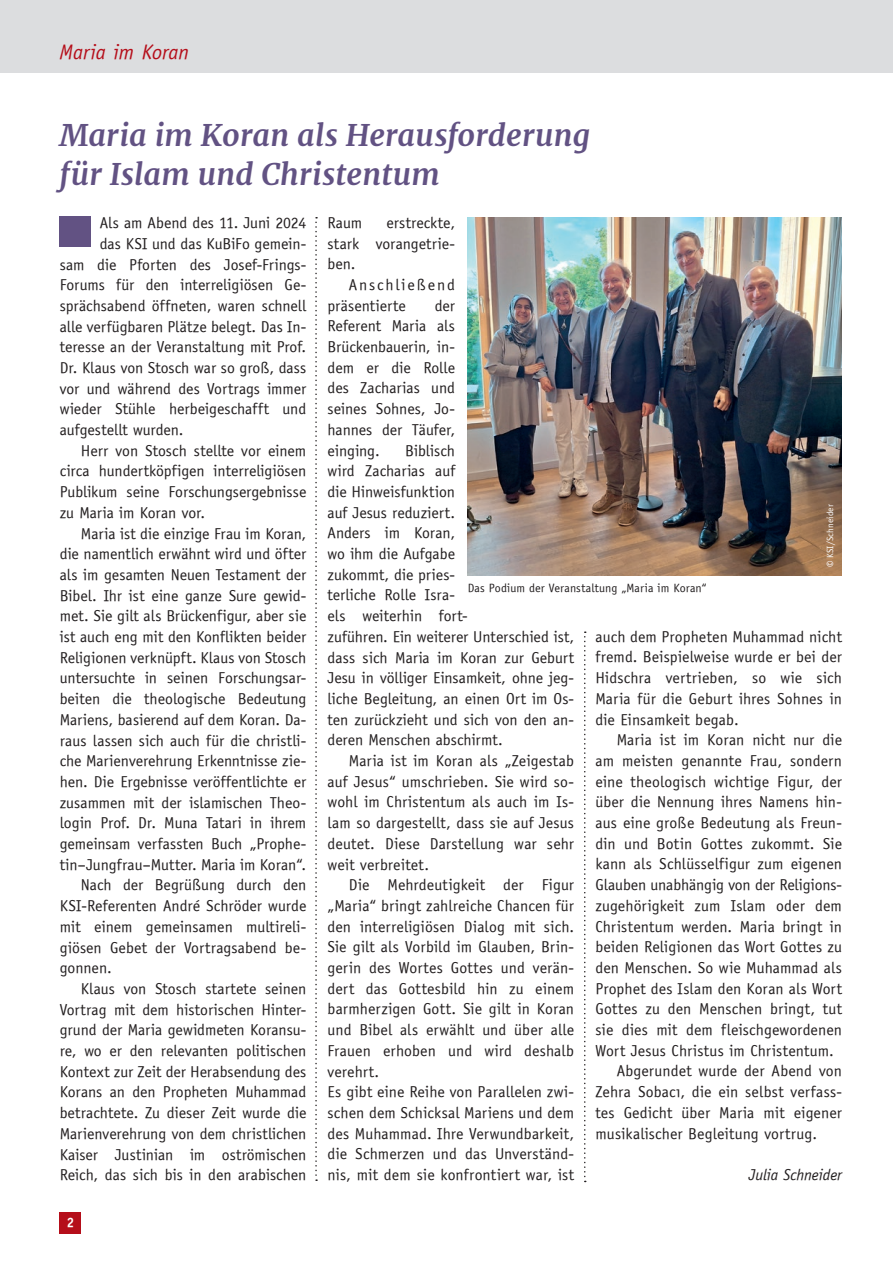
<style>
.page{position:relative;width:893px;height:1263px;background:#fff}
.page>*{position:absolute;margin:0;border:0;box-sizing:border-box;transform-origin:0 0}
.t1{font:italic 700 30px/39px "Merriweather";letter-spacing:.005em;color:#625283}
.t2{font:italic 21px "Officina Sans ITCTT Book";color:#b50e1a}
.t3{font:15.75px/20.7px "Officina Sans ITCTT Book";letter-spacing:.005em;color:#231f20;text-align:justify}
.t4{font:15.75px/20.7px "Officina Sans ITCTT Book";letter-spacing:.075em;color:#231f20}
.t5{font:italic 15.75px "Officina Sans ITCTT Book";letter-spacing:-.005em;color:#231f20}
.t6{font:13.5px "Officina Sans ITCTT Bold";color:#fff}
.t7{font:12px "Officina Sans ITCTT Book";letter-spacing:.005em;color:#231f20}
.t8{font:9px "Officina Sans ITCTT Book";letter-spacing:.02em;color:#fff}
</style>
<div class="page">
<div style="left:60px;top:1212px;width:21px;height:21px;background:#b50e1a"></div>
<div style="left:0;top:0;width:893px;height:72px;background:#dcdddf"></div>
<div style="left:60px;top:216px;width:31px;height:30px;background:#625283"></div>
<img style="left:468px;top:217px;width:374px;height:358px">
<svg style="left:315px;top:217px;width:2px;height:964px"></svg>
<svg style="left:584px;top:631px;width:2px;height:551px"></svg>
<h2 class="t2" style="left:60px;top:39px;width:131px">Maria im Koran</h2>
<h1 class="t1" style="left:59px;top:114px;width:532px">Maria im Koran als Herausforderung für Islam und Christentum</h1>
<p class="t3" style="left:100px;top:212px;width:208px">Als am Abend des 11. Juni 2024</p>
<p class="t3" style="left:100px;top:233px;width:208px">das KSI und das KuBiFo gemein-</p>
<p class="t3" style="left:60px;top:254px;width:248px">sam die Pforten des Josef-Frings-</p>
<p class="t3" style="left:60px;top:274px;width:248px">Forums für den interreligiösen Ge-</p>
<p class="t3" style="left:60px;top:295px;width:248px">sprächsabend öffneten, waren schnell</p>
<p class="t3" style="left:60px;top:316px;width:248px">alle verfügbaren Plätze belegt. Das In-</p>
<p class="t3" style="left:60px;top:336px;width:248px">teresse an der Veranstaltung mit Prof.</p>
<p class="t3" style="left:60px;top:357px;width:248px">Dr. Klaus von Stosch war so groß, dass</p>
<p class="t3" style="left:60px;top:378px;width:248px">vor und während des Vortrags immer</p>
<p class="t3" style="left:60px;top:399px;width:248px">wieder Stühle herbeigeschafft und</p>
<p class="t3" style="left:60px;top:419px;width:125px">aufgestellt wurden.</p>
<p class="t3" style="left:81px;top:440px;width:227px">Herr von Stosch stellte vor einem</p>
<p class="t3" style="left:60px;top:461px;width:248px">circa hundertköpfigen interreligiösen</p>
<p class="t3" style="left:60px;top:481px;width:248px">Publikum seine Forschungsergebnisse</p>
<p class="t3" style="left:60px;top:502px;width:147px">zu Maria im Koran vor.</p>
<p class="t3" style="left:81px;top:523px;width:227px">Maria ist die einzige Frau im Koran,</p>
<p class="t3" style="left:60px;top:543px;width:248px">die namentlich erwähnt wird und öfter</p>
<p class="t3" style="left:60px;top:564px;width:248px">als im gesamten Neuen Testament der</p>
<p class="t3" style="left:60px;top:585px;width:248px">Bibel. Ihr ist eine ganze Sure gewid-</p>
<p class="t3" style="left:60px;top:606px;width:248px">met. Sie gilt als Brückenfigur, aber sie</p>
<p class="t3" style="left:60px;top:626px;width:248px">ist auch eng mit den Konflikten beider</p>
<p class="t3" style="left:60px;top:647px;width:248px">Religionen verknüpft. Klaus von Stosch</p>
<p class="t3" style="left:60px;top:668px;width:248px">untersuchte in seinen Forschungsar-</p>
<p class="t3" style="left:60px;top:688px;width:248px">beiten die theologische Bedeutung</p>
<p class="t3" style="left:60px;top:709px;width:248px">Mariens, basierend auf dem Koran. Da-</p>
<p class="t3" style="left:60px;top:730px;width:248px">raus lassen sich auch für die christli-</p>
<p class="t3" style="left:60px;top:750px;width:248px">che Marienverehrung Erkenntnisse zie-</p>
<p class="t3" style="left:60px;top:771px;width:248px">hen. Die Ergebnisse veröffentlichte er</p>
<p class="t3" style="left:60px;top:792px;width:248px">zusammen mit der islamischen Theo-</p>
<p class="t3" style="left:60px;top:812px;width:248px">login Prof. Dr. Muna Tatari in ihrem</p>
<p class="t3" style="left:60px;top:833px;width:248px">gemeinsam verfassten Buch „Prophe-</p>
<p class="t3" style="left:60px;top:854px;width:248px">tin–Jungfrau–Mutter. Maria im Koran“.</p>
<p class="t3" style="left:81px;top:875px;width:227px">Nach der Begrüßung durch den</p>
<p class="t3" style="left:60px;top:895px;width:248px">KSI-Referenten André Schröder wurde</p>
<p class="t3" style="left:60px;top:916px;width:248px">mit einem gemeinsamen multireli-</p>
<p class="t3" style="left:60px;top:937px;width:248px">giösen Gebet der Vortragsabend be-</p>
<p class="t3" style="left:60px;top:957px;width:54px">gonnen.</p>
<p class="t3" style="left:81px;top:978px;width:227px">Klaus von Stosch startete seinen</p>
<p class="t3" style="left:60px;top:999px;width:248px">Vortrag mit dem historischen Hinter-</p>
<p class="t3" style="left:60px;top:1019px;width:248px">grund der Maria gewidmeten Koransu-</p>
<p class="t3" style="left:60px;top:1040px;width:248px">re, wo er den relevanten politischen</p>
<p class="t3" style="left:60px;top:1061px;width:248px">Kontext zur Zeit der Herabsendung des</p>
<p class="t3" style="left:60px;top:1082px;width:248px">Korans an den Propheten Muhammad</p>
<p class="t3" style="left:60px;top:1102px;width:248px">betrachtete. Zu dieser Zeit wurde die</p>
<p class="t3" style="left:60px;top:1123px;width:248px">Marienverehrung von dem christlichen</p>
<p class="t3" style="left:60px;top:1144px;width:248px">Kaiser Justinian im oströmischen</p>
<p class="t3" style="left:60px;top:1164px;width:248px">Reich, das sich bis in den arabischen</p>
<p class="t6" style="left:67px;top:1214px;width:9px">2</p>
<p class="t3" style="left:328px;top:212px;width:129px;text-indent:59px">erstreckte, stark vorangetrie&shy;ben.</p>
<p class="t4" style="left:328px;top:274px;width:129px;text-indent:21px">Anschließend präsentierte</p>
<p class="t3" style="left:328px;top:212px;width:36px">Raum</p>
<p class="t3" style="left:328px;top:295px;width:129px;text-indent:107px">der Referent Maria als Brückenbauerin, in&shy;dem er die Rolle des Zacharias und seines Sohnes, Jo&shy;hannes der Täufer, einging.</p>
<p class="t3" style="left:328px;top:440px;width:248px;text-align:left;text-indent:78px">Biblisch<br>wird Zacharias auf<br>die Hinweisfunktion<br>auf Jesus reduziert.<br>Anders im Koran,<br>wo ihm die Aufgabe<br>zukommt, die pries-<br>terliche Rolle Isra-<br>els weiterhin fort-<br>zuführen. Ein weiterer Unterschied ist, dass sich Maria im Koran zur Geburt<br>Jesu in völliger Einsamkeit, ohne jeg&shy;liche Begleitung, an einen Ort im Os&shy;ten zurückzieht und sich von den an&shy;deren Menschen abschirmt.</p>
<p class="t3" style="left:328px;top:750px;width:248px;text-indent:21px">Maria ist im Koran als „Zeigestab auf Jesus“ umschrieben. Sie wird so&shy;wohl im Christentum als auch im Is&shy;lam so dargestellt, dass sie auf Jesus deutet. Diese Darstellung war sehr weit verbreitet.</p>
<p class="t3" style="left:328px;top:874px;width:248px;text-align:left;text-indent:21px">Die Mehrdeutigkeit der Figur „Maria“ bringt zahlreiche Chancen für den interreligiösen Dialog mit sich.<br>Sie gilt als Vorbild im Glauben, Brin&shy;gerin des Wortes Gottes und verän&shy;dert das Gottesbild hin zu einem barmherzigen Gott. Sie gilt in Koran und Bibel als erwählt und über alle Frauen erhoben und wird deshalb verehrt.<br>Es gibt eine Reihe von Parallelen zwi&shy;schen dem Schicksal Mariens und dem des Muhammad. Ihre Verwundbarkeit, die Schmerzen und das Unverständ&shy;nis, mit dem sie konfrontiert war, ist</p>
<p class="t8" style="left:825px;top:567px;width:64px;rotate:-90deg">© KSI/Schneider</p>
<p class="t7" style="left:468px;top:581px;width:241px">Das Podium der Veranstaltung „Maria im Koran“</p>
<p class="t3" style="left:595px;top:626px;width:248px">auch dem Propheten Muhammad nicht fremd. Beispielweise wurde er bei der Hidschra vertrieben, so wie sich Maria für die Geburt ihres Sohnes in die Einsamkeit begab.</p>
<p class="t3" style="left:617px;top:729px;width:227px">Maria ist im Koran nicht nur die</p>
<p class="t3" style="left:595px;top:750px;width:248px">am meisten genannte Frau, sondern</p>
<p class="t3" style="left:595px;top:771px;width:248px">eine theologisch wichtige Figur, der</p>
<p class="t3" style="left:595px;top:791px;width:248px">über die Nennung ihres Namens hin-</p>
<p class="t3" style="left:595px;top:812px;width:248px">aus eine große Bedeutung als Freun-</p>
<p class="t3" style="left:595px;top:833px;width:248px">din und Botin Gottes zukommt. Sie</p>
<p class="t3" style="left:595px;top:854px;width:248px">kann als Schlüsselfigur zum eigenen</p>
<p class="t3" style="left:595px;top:874px;width:248px">Glauben unabhängig von der Religions-</p>
<p class="t3" style="left:595px;top:895px;width:248px">zugehörigkeit zum Islam oder dem</p>
<p class="t3" style="left:595px;top:916px;width:248px">Christentum werden. Maria bringt in</p>
<p class="t3" style="left:595px;top:936px;width:248px">beiden Religionen das Wort Gottes zu</p>
<p class="t3" style="left:595px;top:957px;width:248px">den Menschen. So wie Muhammad als</p>
<p class="t3" style="left:595px;top:978px;width:248px">Prophet des Islam den Koran als Wort</p>
<p class="t3" style="left:595px;top:998px;width:248px">Gottes zu den Menschen bringt, tut</p>
<p class="t3" style="left:595px;top:1019px;width:248px">sie dies mit dem fleischgewordenen</p>
<p class="t3" style="left:595px;top:1040px;width:240px">Wort Jesus Christus im Christentum.</p>
<p class="t3" style="left:617px;top:1061px;width:227px">Abgerundet wurde der Abend von</p>
<p class="t3" style="left:595px;top:1081px;width:248px">Zehra Sobacı, die ein selbst verfass-</p>
<p class="t3" style="left:595px;top:1102px;width:248px">tes Gedicht über Maria mit eigener</p>
<p class="t3" style="left:595px;top:1123px;width:223px">musikalischer Begleitung vortrug.</p>
<p class="t5" style="left:749px;top:1165px;width:95px">Julia Schneider</p>
</div>
